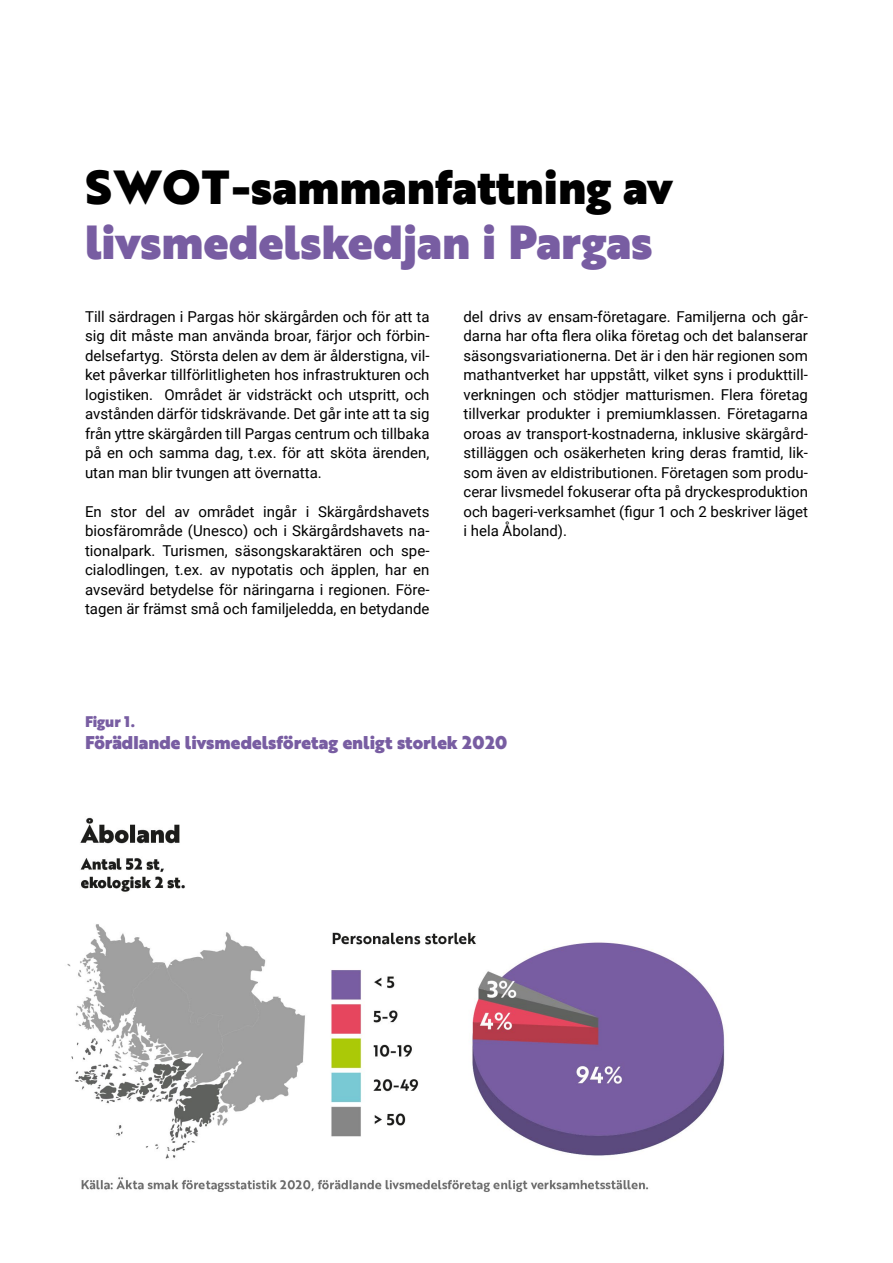
<style>
.page{position:relative;width:893px;height:1263px;background:#fff}
.page>*{position:absolute;margin:0;border:0;box-sizing:border-box;transform-origin:0 0}
.t1{font:46.5px/55.8px "Brother 1816 Black";color:#785da2}
.t2{font:18px "Brother 1816 Black";color:#785da2}
.Leipis{font:15px/19.5px "Roboto";color:#000;text-align:justify}
.t3{font:15px "Brother 1816 Black";color:#785da2}
.s1{color:#000}
</style>
<div class="page">
<img style="left:67px;top:817px;width:658px;height:375px">
<h1 class="t1" style="left:85px;top:158px;width:589px"><span class="s1">SWOT-sammanfattning av </span>livsmedelskedjan i Pargas</h1>
<p class="Leipis" style="left:85px;top:306px;width:346px">Till särdragen i Pargas hör skärgården och för att ta sig dit måste man använda broar, färjor och förbin&shy;delsefartyg. Största delen av dem är ålderstigna, vil&shy;ket påverkar tillförlitligheten hos infrastrukturen och logistiken. Området är vidsträckt och utspritt, och avstånden därför tidskrävande. Det går inte att ta sig från yttre skärgården till Pargas centrum och tillbaka på en och samma dag, t.ex. för att sköta ärenden, utan man blir tvungen att övernatta.</p>
<p class="Leipis" style="left:85px;top:501px;width:346px">En stor del av området ingår i Skärgårdshavets biosfärområde (Unesco) och i Skärgårdshavets na&shy;tionalpark. Turismen, säsongskaraktären och spe&shy;cialodlingen, t.ex. av nypotatis och äpplen, har en avsevärd betydelse för näringarna i regionen. Före&shy;tagen är främst små och familjeledda, en betydande</p>
<p class="Leipis" style="left:463px;top:306px;width:346px">del drivs av ensam-företagare. Familjerna och går&shy;darna har ofta flera olika företag och det balanserar säsongsvariationerna. Det är i den här regionen som mathantverket har uppstått, vilket syns i produkttill&shy;verkningen och stödjer matturismen. Flera företag tillverkar produkter i premiumklassen. Företagarna oroas av transport-kostnaderna, inklusive skärgård&shy;stilläggen och osäkerheten kring deras framtid, lik&shy;som även av eldistributionen. Företagen som produ&shy;cerar livsmedel fokuserar ofta på dryckesproduktion och bageri-verksamhet (figur 1 och 2 beskriver läget i hela Åboland).</p>
<p class="t3" style="left:85px;top:710px;width:51px">Figur 1.</p>
<p class="t2" style="left:85px;top:728px;width:424px">Förädlande livsmedelsföretag enligt storlek 2020</p>
</div>
